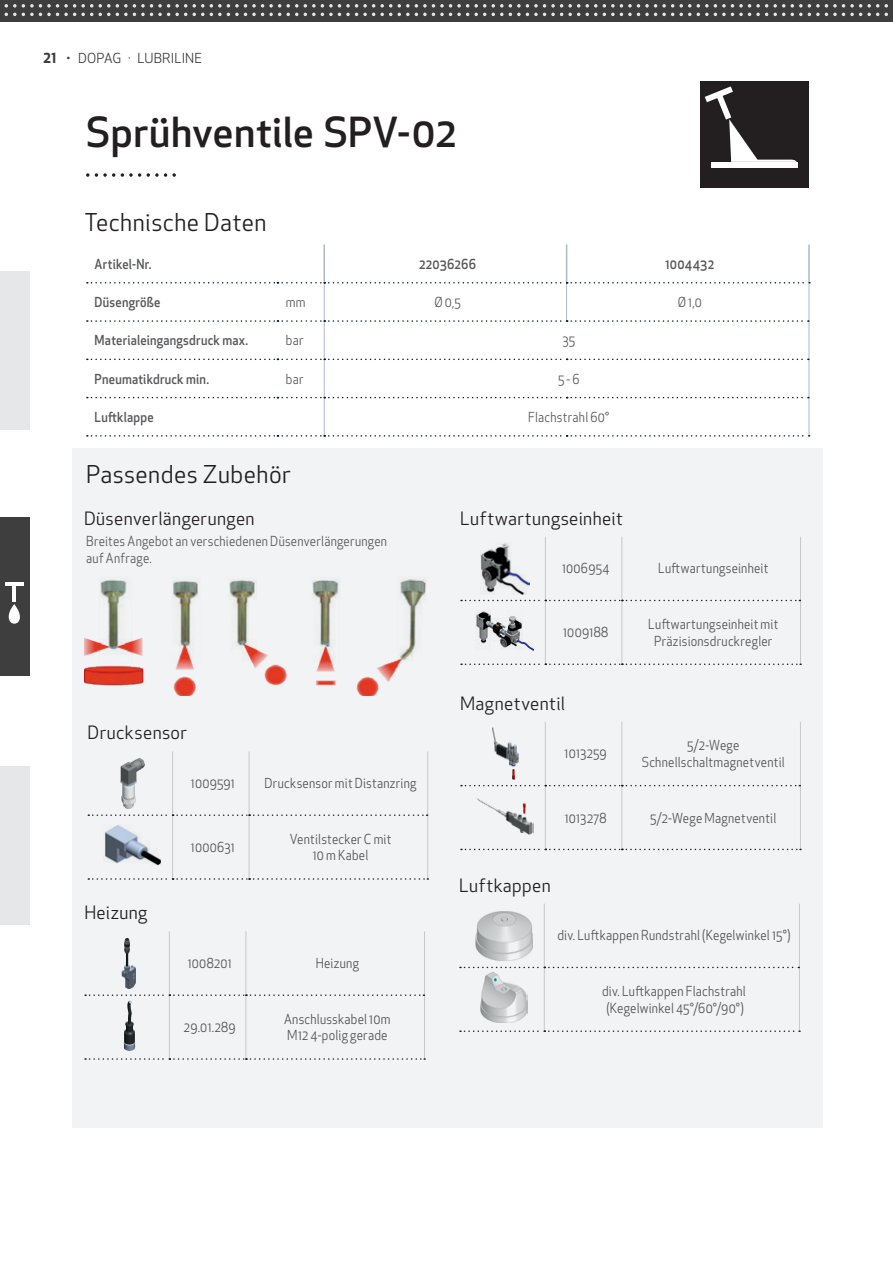
<style>
.page{position:relative;width:893px;height:1263px;background:#fff}
.page>*{position:absolute;margin:0;border:0;box-sizing:border-box;transform-origin:0 0}
.t1{font:500 40.5px "Apex New";letter-spacing:.015em;color:#231f20}
.t2{font:24px "Apex New";letter-spacing:.02em;color:#231f20}
.t3{font:18px "Apex New";letter-spacing:.02em;color:#231f20}
.t4{font:13.5px/16.2px "Apex New";letter-spacing:.02em;color:#57585a;text-align:center;scale:.91 1}
.t5{font:500 13.5px "Apex New";letter-spacing:.02em;color:#57585a;scale:.91 1}
.t6{font:13.5px "Apex New";letter-spacing:.01em;color:#3e3e3f}
.s1{font-weight:700}
</style>
<div class="page">
<svg style="left:86px;top:173px;width:3px;height:4px"></svg>
<svg style="left:95px;top:173px;width:20px;height:4px"></svg>
<svg style="left:121px;top:173px;width:20px;height:4px"></svg>
<svg style="left:147px;top:173px;width:20px;height:4px"></svg>
<svg style="left:173px;top:173px;width:3px;height:4px"></svg>
<div style="left:72px;top:448px;width:751px;height:679px;background:#f2f3f4"></div>
<img style="left:85px;top:578px;width:341px;height:117px">
<div style="left:0;top:271px;width:30px;height:159px;background:#e6e7e9"></div>
<div style="left:0;top:517px;width:30px;height:159px;background:#3e3e3f"></div>
<div style="left:0;top:766px;width:30px;height:159px;background:#e6e7e9"></div>
<hr style="left:323px;top:244px;width:2px;height:38px;background:#aeb8c5">
<hr style="left:566px;top:244px;width:1px;height:38px;background:#aeb8c5">
<hr style="left:808px;top:244px;width:2px;height:38px;background:#aeb8c5">
<hr style="left:324px;top:284px;width:1px;height:36px;background:#aeb8c5">
<hr style="left:566px;top:284px;width:1px;height:36px;background:#aeb8c5">
<hr style="left:809px;top:284px;width:1px;height:37px;background:#aeb8c5">
<hr style="left:324px;top:322px;width:1px;height:37px;background:#aeb8c5">
<hr style="left:809px;top:321px;width:1px;height:38px;background:#aeb8c5">
<hr style="left:324px;top:360px;width:1px;height:37px;background:#aeb8c5">
<hr style="left:809px;top:359px;width:1px;height:39px;background:#aeb8c5">
<hr style="left:324px;top:398px;width:1px;height:37px;background:#aeb8c5">
<hr style="left:809px;top:398px;width:1px;height:37px;background:#aeb8c5">
<svg style="left:87px;top:282px;width:723px;height:2px"></svg>
<svg style="left:87px;top:320px;width:722px;height:2px"></svg>
<svg style="left:87px;top:359px;width:722px;height:1px"></svg>
<svg style="left:87px;top:397px;width:722px;height:1px"></svg>
<svg style="left:87px;top:435px;width:723px;height:2px"></svg>
<hr style="left:427px;top:751px;width:1px;height:64px;background:#d1d2d4">
<hr style="left:427px;top:815px;width:1px;height:63px;background:#d1d2d4">
<hr style="left:172px;top:751px;width:1px;height:63px;background:#d1d2d4">
<hr style="left:249px;top:751px;width:1px;height:63px;background:#d1d2d4">
<hr style="left:172px;top:816px;width:1px;height:62px;background:#d1d2d4">
<hr style="left:249px;top:816px;width:1px;height:62px;background:#d1d2d4">
<svg style="left:88px;top:814px;width:340px;height:2px"></svg>
<svg style="left:88px;top:878px;width:340px;height:2px"></svg>
<img style="left:120px;top:758px;width:25px;height:51px">
<img style="left:104px;top:825px;width:57px;height:41px">
<hr style="left:424px;top:931px;width:1px;height:64px;background:#d1d2d4">
<hr style="left:424px;top:995px;width:1px;height:63px;background:#d1d2d4">
<hr style="left:169px;top:931px;width:1px;height:63px;background:#d1d2d4">
<hr style="left:246px;top:931px;width:1px;height:63px;background:#d1d2d4">
<hr style="left:169px;top:996px;width:1px;height:62px;background:#d1d2d4">
<hr style="left:246px;top:996px;width:1px;height:62px;background:#d1d2d4">
<svg style="left:85px;top:994px;width:339px;height:2px"></svg>
<svg style="left:85px;top:1058px;width:340px;height:2px"></svg>
<img style="left:121px;top:938px;width:15px;height:51px">
<img style="left:124px;top:1000px;width:12px;height:51px">
<hr style="left:800px;top:537px;width:1px;height:63px;background:#d1d2d4">
<hr style="left:800px;top:600px;width:1px;height:63px;background:#d1d2d4">
<hr style="left:545px;top:537px;width:1px;height:63px;background:#d1d2d4">
<hr style="left:621px;top:537px;width:1px;height:63px;background:#d1d2d4">
<hr style="left:545px;top:601px;width:1px;height:62px;background:#d1d2d4">
<hr style="left:621px;top:601px;width:1px;height:62px;background:#d1d2d4">
<svg style="left:461px;top:600px;width:339px;height:1px"></svg>
<svg style="left:461px;top:663px;width:340px;height:2px"></svg>
<img style="left:480px;top:543px;width:50px;height:51px">
<img style="left:476px;top:611px;width:58px;height:39px">
<hr style="left:544px;top:904px;width:1px;height:63px;background:#d1d2d4">
<hr style="left:799px;top:904px;width:1px;height:63px;background:#d1d2d4">
<hr style="left:544px;top:968px;width:1px;height:62px;background:#d1d2d4">
<hr style="left:799px;top:967px;width:1px;height:63px;background:#d1d2d4">
<svg style="left:460px;top:967px;width:339px;height:1px"></svg>
<svg style="left:460px;top:1030px;width:340px;height:2px"></svg>
<img style="left:475px;top:911px;width:57px;height:50px">
<img style="left:480px;top:972px;width:48px;height:51px">
<hr style="left:800px;top:722px;width:1px;height:64px;background:#d1d2d4">
<hr style="left:800px;top:786px;width:1px;height:63px;background:#d1d2d4">
<hr style="left:545px;top:722px;width:1px;height:63px;background:#d1d2d4">
<hr style="left:621px;top:722px;width:1px;height:63px;background:#d1d2d4">
<hr style="left:545px;top:786px;width:1px;height:63px;background:#d1d2d4">
<hr style="left:621px;top:786px;width:1px;height:63px;background:#d1d2d4">
<svg style="left:461px;top:785px;width:339px;height:1px"></svg>
<svg style="left:461px;top:849px;width:340px;height:1px"></svg>
<img style="left:492px;top:727px;width:26px;height:52px">
<img style="left:477px;top:798px;width:56px;height:37px">
<div style="left:701px;top:81px;width:108px;height:106px;background:#231f20"></div>
<svg style="left:705px;top:86px;width:93px;height:82px"></svg>
<svg style="left:5px;top:583px;width:18px;height:41px"></svg>
<div style="left:0;top:0;width:893px;height:22px;background:#3e3e3f"></div>
<svg style="left:697px;top:4px;width:191px;height:12px"></svg>
<svg style="left:603px;top:4px;width:88px;height:12px"></svg>
<svg style="left:398px;top:4px;width:199px;height:12px"></svg>
<svg style="left:304px;top:4px;width:88px;height:12px"></svg>
<svg style="left:99px;top:4px;width:199px;height:12px"></svg>
<svg style="left:5px;top:4px;width:88px;height:12px"></svg>
<p class="t6" style="left:43px;top:49px;width:161px"><span class="s1">21 ·</span> DOPAG · LUBRILINE</p>
<h1 class="t1" style="left:86px;top:105px;width:372px">Sprühventile SPV-02</h1>
<h2 class="t2" style="left:84px;top:207px;width:184px">Technische Daten</h2>
<p class="t5" style="left:95px;top:255px;width:64px">Artikel-Nr.</p>
<p class="t5" style="left:419px;top:255px;width:64px">22036266</p>
<p class="t5" style="left:666px;top:255px;width:55px">1004432</p>
<p class="t5" style="left:95px;top:293px;width:74px">Düsengröße</p>
<p class="t4" style="left:286px;top:294px;width:23px">mm</p>
<p class="t4" style="left:434px;top:294px;width:31px">Ø 0,5</p>
<p class="t4" style="left:678px;top:294px;width:28px">Ø 1,0</p>
<p class="t5" style="left:95px;top:331px;width:170px">Materialeingangsdruck max.</p>
<p class="t4" style="left:286px;top:332px;width:21px">bar</p>
<p class="t4" style="left:562px;top:332px;width:15px">35</p>
<p class="t5" style="left:95px;top:370px;width:127px">Pneumatikdruck min.</p>
<p class="t4" style="left:286px;top:371px;width:21px">bar</p>
<p class="t4" style="left:558px;top:371px;width:25px">5 - 6</p>
<p class="t5" style="left:95px;top:408px;width:67px">Luftklappe</p>
<p class="t4" style="left:528px;top:409px;width:91px">Flachstrahl 60°</p>
<h2 class="t2" style="left:86px;top:459px;width:206px">Passendes Zubehör</h2>
<h3 class="t3" style="left:84px;top:507px;width:172px">Düsenverlängerungen</h3>
<p class="t4" style="left:86px;top:533px;width:332px;text-align:left">Breites Angebot an verschiedenen Düsenverlängerungen auf Anfrage.</p>
<h3 class="t3" style="left:88px;top:721px;width:101px">Drucksensor</h3>
<p class="t4" style="left:191px;top:775px;width:50px">1009591</p>
<p class="t4" style="left:265px;top:775px;width:169px">Drucksensor mit Distanzring</p>
<h3 class="t3" style="left:84px;top:901px;width:65px">Heizung</h3>
<p class="t4" style="left:191px;top:839px;width:50px">1000631</p>
<p class="t4" style="left:290px;top:831px;width:113px">Ventilstecker C mit<br>10 m Kabel</p>
<p class="t4" style="left:188px;top:955px;width:50px">1008201</p>
<p class="t4" style="left:316px;top:955px;width:49px">Heizung</p>
<p class="t4" style="left:184px;top:1019px;width:58px">29.01.289</p>
<p class="t4" style="left:284px;top:1011px;width:118px;text-align:left">Anschlusskabel 10m<br>M12 4-polig gerade</p>
<h3 class="t3" style="left:460px;top:507px;width:164px">Luftwartungseinheit</h3>
<p class="t4" style="left:562px;top:560px;width:54px">1006954</p>
<p class="t4" style="left:658px;top:560px;width:123px">Luftwartungseinheit</p>
<p class="t4" style="left:563px;top:624px;width:51px">1009188</p>
<p class="t4" style="left:648px;top:616px;width:144px">Luftwartungseinheit mit<br>Präzisionsdruckregler</p>
<h3 class="t3" style="left:460px;top:692px;width:106px">Magnetventil</h3>
<p class="t4" style="left:565px;top:745px;width:48px">1013259</p>
<p class="t4" style="left:642px;top:737px;width:159px">5/2-Wege<br>Schnellschaltmagnetventil</p>
<p class="t4" style="left:565px;top:810px;width:47px">1013278</p>
<p class="t4" style="left:650px;top:810px;width:140px">5/2-Wege Magnetventil</p>
<h3 class="t3" style="left:459px;top:874px;width:93px">Luftkappen</h3>
<p class="t4" style="left:557px;top:927px;width:258px">div. Luftkappen Rundstrahl (Kegelwinkel 15°)</p>
<p class="t4" style="left:602px;top:983px;width:160px">div. Luftkappen Flachstrahl (Kegelwinkel 45°/60°/90°)</p>
</div>
